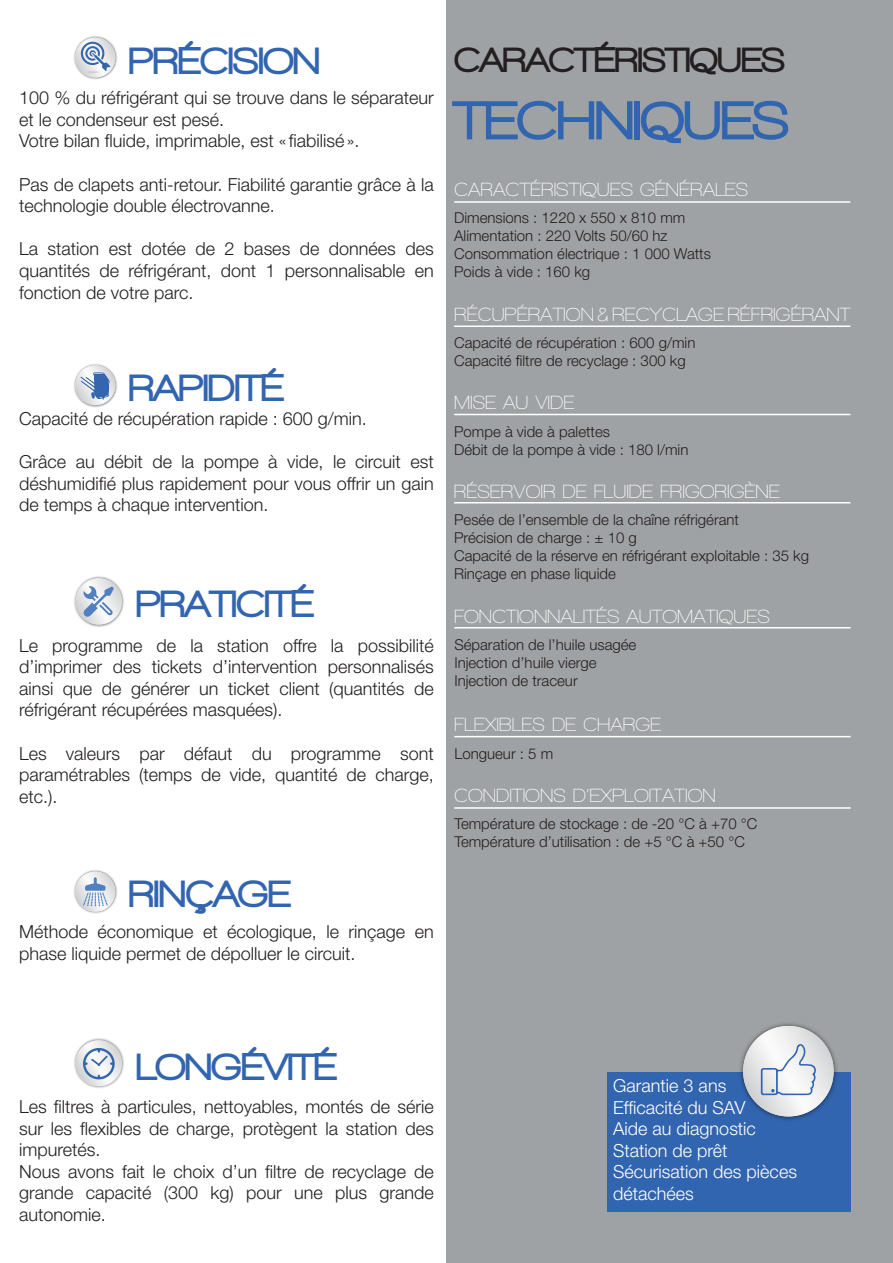
<style>
.page{position:relative;width:893px;height:1263px;background:#fff}
.page>*{position:absolute;margin:0;border:0;box-sizing:border-box;transform-origin:0 0}
.Titre{font:900 56.25px "Walkway";color:#3265af}
.Titre_objectif{font:900 39px "Walkway";color:#3265af}
.Titre-2{font:900 36px "Walkway";color:#231f20}
.titre_caract{font:600 19.5px "Walkway";color:#fff}
.Texte{font:300 18px/21.6px "Helvetica Neue LT Pro";color:#231f20;text-align:justify}
.Texte-2{font:300 18px/21.6px "Helvetica Neue LT Pro";color:#fff}
.texte_caract{font:300 15px "Helvetica Neue LT Pro";color:#231f20}
</style>
<div class="page">
<div style="left:446px;top:0;width:447px;height:1263px;background:#9fa2a4"></div>
<hr style="left:454px;top:201px;width:396px;height:2px;background:#fff">
<hr style="left:454px;top:325px;width:396px;height:2px;background:#fff">
<hr style="left:454px;top:414px;width:396px;height:1px;background:#fff">
<hr style="left:454px;top:502px;width:396px;height:1px;background:#fff">
<hr style="left:454px;top:627px;width:397px;height:1px;background:#fff">
<hr style="left:454px;top:736px;width:397px;height:1px;background:#fff">
<hr style="left:454px;top:807px;width:397px;height:2px;background:#fff">
<div style="left:607px;top:1072px;width:243px;height:139px;background:#3265af"></div>
<img style="left:740px;top:1023px;width:97px;height:97px">
<svg style="left:743px;top:1026px;width:91px;height:90px;background:#e3e4e5"></svg>
<svg style="left:761px;top:1044px;width:56px;height:51px;background:#d9dfe9"></svg>
<img style="left:74px;top:1038px;width:50px;height:50px">
<svg style="left:76px;top:1040px;width:46px;height:46px"></svg>
<svg style="left:83px;top:1048px;width:32px;height:31px"></svg>
<img style="left:74px;top:576px;width:50px;height:51px">
<svg style="left:76px;top:578px;width:46px;height:47px"></svg>
<svg style="left:83px;top:586px;width:31px;height:31px"></svg>
<img style="left:74px;top:36px;width:43px;height:44px">
<svg style="left:75px;top:38px;width:40px;height:39px"></svg>
<svg style="left:81px;top:42px;width:30px;height:32px"></svg>
<img style="left:74px;top:364px;width:43px;height:44px">
<svg style="left:75px;top:365px;width:40px;height:40px"></svg>
<svg style="left:81px;top:372px;width:29px;height:28px"></svg>
<img style="left:74px;top:870px;width:43px;height:44px">
<svg style="left:75px;top:871px;width:40px;height:41px"></svg>
<svg style="left:83px;top:877px;width:25px;height:29px"></svg>
<p class="Titre_objectif" style="left:129px;top:39px;width:192px">PRÉCISION</p>
<p class="Texte" style="left:19px;top:86px;width:416px">100 % du réfrigérant qui se trouve dans le séparateur et le condenseur est pesé.</p>
<p class="Texte" style="left:19px;top:130px;width:342px">Votre bilan fluide, imprimable, est « fiabilisé».</p>
<p class="Texte" style="left:19px;top:173px;width:416px">Pas de clapets anti-retour. Fiabilité garantie grâce à la technologie double électrovanne.</p>
<p class="Texte" style="left:19px;top:238px;width:416px">La station est dotée de 2 bases de données des quantités de réfrigérant, dont 1 personnalisable en fonction de votre parc.</p>
<p class="Titre_objectif" style="left:129px;top:367px;width:156px">RAPIDITÉ</p>
<p class="Texte" style="left:19px;top:407px;width:349px">Capacité de récupération rapide : 600 g/min.</p>
<p class="Texte" style="left:19px;top:450px;width:416px">Grâce au débit de la pompe à vide, le circuit est déshumidifié plus rapidement pour vous offrir un gain de temps à chaque intervention.</p>
<p class="Titre_objectif" style="left:136px;top:583px;width:179px">PRATICITÉ</p>
<p class="Texte" style="left:19px;top:634px;width:416px">Le programme de la station offre la possibilité d’imprimer des tickets d’intervention personnalisés ainsi que de générer un ticket client (quantités de réfrigérant récupérées masquées).</p>
<p class="Texte" style="left:19px;top:742px;width:416px">Les valeurs par défaut du programme sont paramétrables (temps de vide, quantité de charge, etc.).</p>
<p class="Titre_objectif" style="left:129px;top:872px;width:163px">RINÇAGE</p>
<p class="Texte" style="left:19px;top:920px;width:416px">Méthode économique et écologique, le rinçage en phase liquide permet de dépolluer le circuit.</p>
<p class="Titre-2" style="left:454px;top:40px;width:332px">CARACTÉRISTIQUES</p>
<p class="Titre" style="left:454px;top:90px;width:336px">TECHNIQUES</p>
<p class="titre_caract" style="left:454px;top:179px;width:296px">CARACTÉRISTIQUES GÉNÉRALES</p>
<p class="texte_caract" style="left:454px;top:209px;width:233px">Dimensions : 1220 x 550 x 810 mm</p>
<p class="texte_caract" style="left:454px;top:227px;width:215px">Alimentation : 220 Volts 50/60 hz</p>
<p class="texte_caract" style="left:454px;top:245px;width:258px">Consommation électrique : 1 000 Watts</p>
<p class="texte_caract" style="left:454px;top:263px;width:138px">Poids à vide : 160 kg</p>
<p class="titre_caract" style="left:454px;top:304px;width:398px">RÉCUPÉRATION &amp; RECYCLAGE RÉFRIGÉRANT</p>
<p class="texte_caract" style="left:454px;top:334px;width:243px">Capacité de récupération : 600 g/min</p>
<p class="texte_caract" style="left:454px;top:352px;width:233px">Capacité filtre de recyclage : 300 kg</p>
<p class="titre_caract" style="left:454px;top:392px;width:122px">MISE AU VIDE</p>
<p class="texte_caract" style="left:454px;top:422px;width:157px">Pompe à vide à palettes</p>
<p class="texte_caract" style="left:454px;top:440px;width:236px">Débit de la pompe à vide : 180 l/min</p>
<p class="titre_caract" style="left:454px;top:480px;width:327px">RÉSERVOIR DE FLUIDE FRIGORIGÈNE</p>
<p class="texte_caract" style="left:454px;top:510px;width:286px">Pesée de l’ensemble de la chaîne réfrigérant</p>
<p class="texte_caract" style="left:454px;top:528px;width:184px">Précision de charge : ± 10 g</p>
<p class="texte_caract" style="left:454px;top:546px;width:356px">Capacité de la réserve en réfrigérant exploitable : 35 kg</p>
<p class="texte_caract" style="left:454px;top:564px;width:163px">Rinçage en phase liquide</p>
<p class="titre_caract" style="left:454px;top:605px;width:317px">FONCTIONNALITÉS AUTOMATIQUES</p>
<p class="texte_caract" style="left:454px;top:635px;width:184px">Séparation de l’huile usagée</p>
<p class="texte_caract" style="left:454px;top:653px;width:144px">Injection d’huile vierge</p>
<p class="texte_caract" style="left:454px;top:671px;width:125px">Injection de traceur</p>
<p class="titre_caract" style="left:454px;top:714px;width:209px">FLEXIBLES DE CHARGE</p>
<p class="texte_caract" style="left:454px;top:744px;width:100px">Longueur : 5 m</p>
<p class="titre_caract" style="left:454px;top:785px;width:263px">CONDITIONS D’EXPLOITATION</p>
<p class="texte_caract" style="left:454px;top:815px;width:305px">Température de stockage : de -20 °C à +70 °C</p>
<p class="texte_caract" style="left:454px;top:833px;width:292px">Température d’utilisation : de +5 °C à +50 °C</p>
<p class="Titre_objectif" style="left:136px;top:1046px;width:202px">LONGÉVITÉ</p>
<p class="Texte" style="left:19px;top:1095px;width:416px">Les filtres à particules, nettoyables, montés de série sur les flexibles de charge, protègent la station des impuretés.</p>
<p class="Texte" style="left:19px;top:1160px;width:416px">Nous avons fait le choix d’un filtre de recyclage de grande capacité (300 kg) pour une plus grande autonomie.</p>
<p class="Texte-2" style="left:613px;top:1074px;width:115px">Garantie 3 ans</p>
<p class="Texte-2" style="left:613px;top:1096px;width:133px">Efficacité du SAV</p>
<p class="Texte-2" style="left:613px;top:1117px;width:144px">Aide au diagnostic</p>
<p class="Texte-2" style="left:613px;top:1139px;width:116px">Station de prêt</p>
<p class="Texte-2" style="left:613px;top:1161px;width:185px">Sécurisation des pièces détachées</p>
</div>
